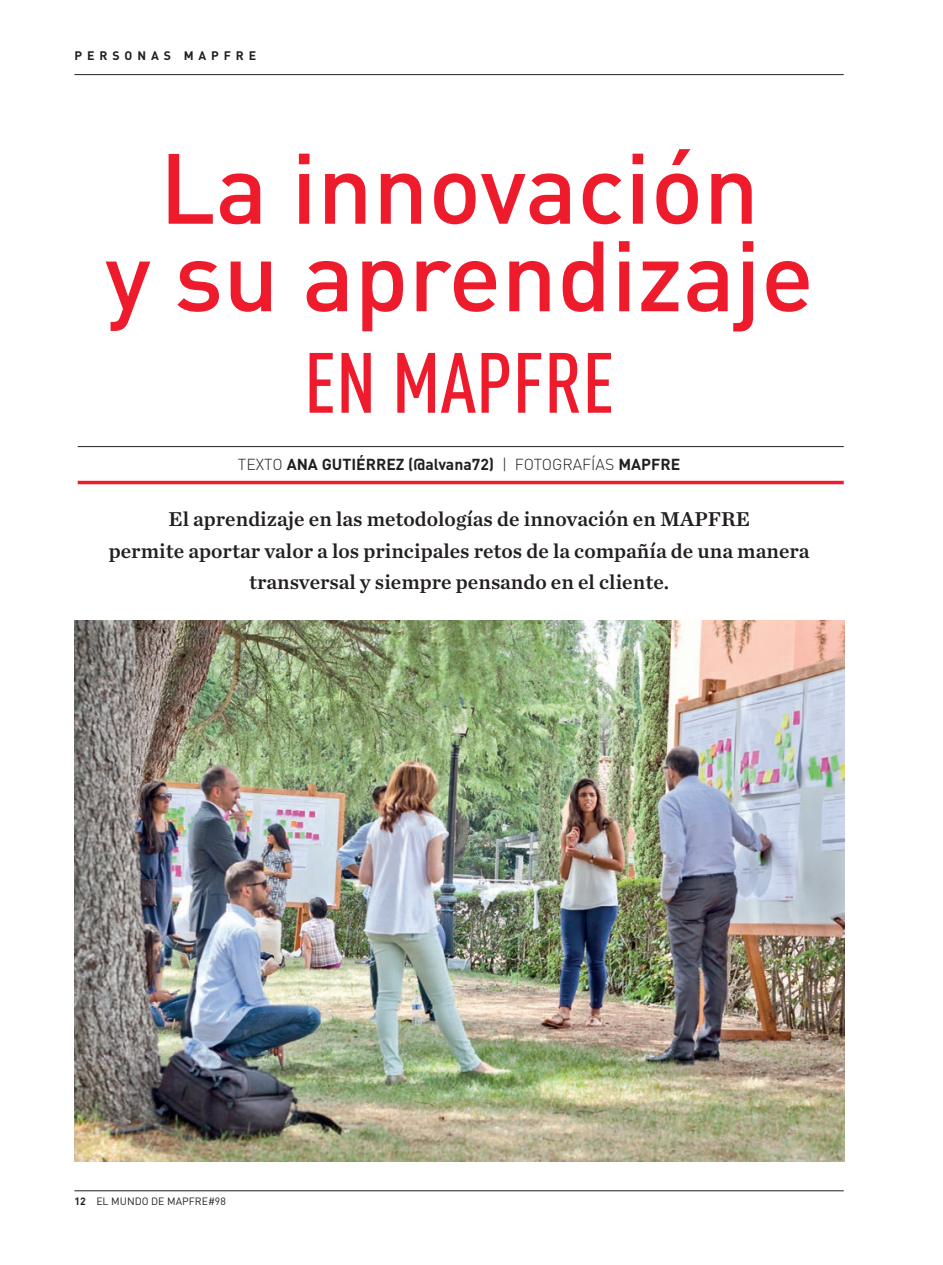
<style>
.page{position:relative;width:943px;height:1265px;background:#fff}
.page>*{position:absolute;margin:0;border:0;box-sizing:border-box;transform-origin:0 0}
.t1{font:500 98px/87.5px "DIN";color:#ee1b2c;text-align:center}
.t2{font:500 84px "DIN Cond";color:#ee1b2c}
.t3{font:600 21px/31.5px "Chronicle Text G1";color:#231f20;text-align:center}
.t4{font:700 15.75px "DIN";color:#231f20}
.t5{font:700 12.25px "DIN";letter-spacing:.4em;color:#231f20}
.t6{font:10.5px "DIN";color:#231f20}
.s1{font-weight:300}
.s2{font-weight:700}
</style>
<div class="page">
<hr style="left:74px;top:74px;width:769px;height:1px;background:#231f20">
<hr style="left:74px;top:1190px;width:769px;height:1px;background:#231f20">
<hr style="left:78px;top:446px;width:765px;height:1px;background:#231f20">
<hr style="left:78px;top:481px;width:765px;height:3px;background:#ee1b2c">
<img style="left:74px;top:621px;width:770px;height:541px">
<p class="t5" style="left:75px;top:48px;width:183px">PERSONAS MAPFRE</p>
<h1 class="t1" style="left:105px;top:141px;width:710px">La innovación<br>y su aprendizaje</h1>
<h2 class="t2" style="left:304px;top:333px;width:312px">EN MAPFRE</h2>
<p class="t4" style="left:238px;top:454px;width:444px"><span class="s1">TEXTO</span> ANA GUTIÉRREZ (@alvana72) <span class="s1">| FOTOGRAFÍAS</span> MAPFRE</p>
<p class="t3" style="left:109px;top:503px;width:702px">El aprendizaje en las metodologías de innovación en MAPFRE<br>permite aportar valor a los principales retos de la compañía de una manera transversal y siempre pensando en el cliente.</p>
<p class="t6" style="left:74px;top:1194px;width:153px"><span class="s2">12</span> EL MUNDO DE MAPFRE#98</p>
</div>
